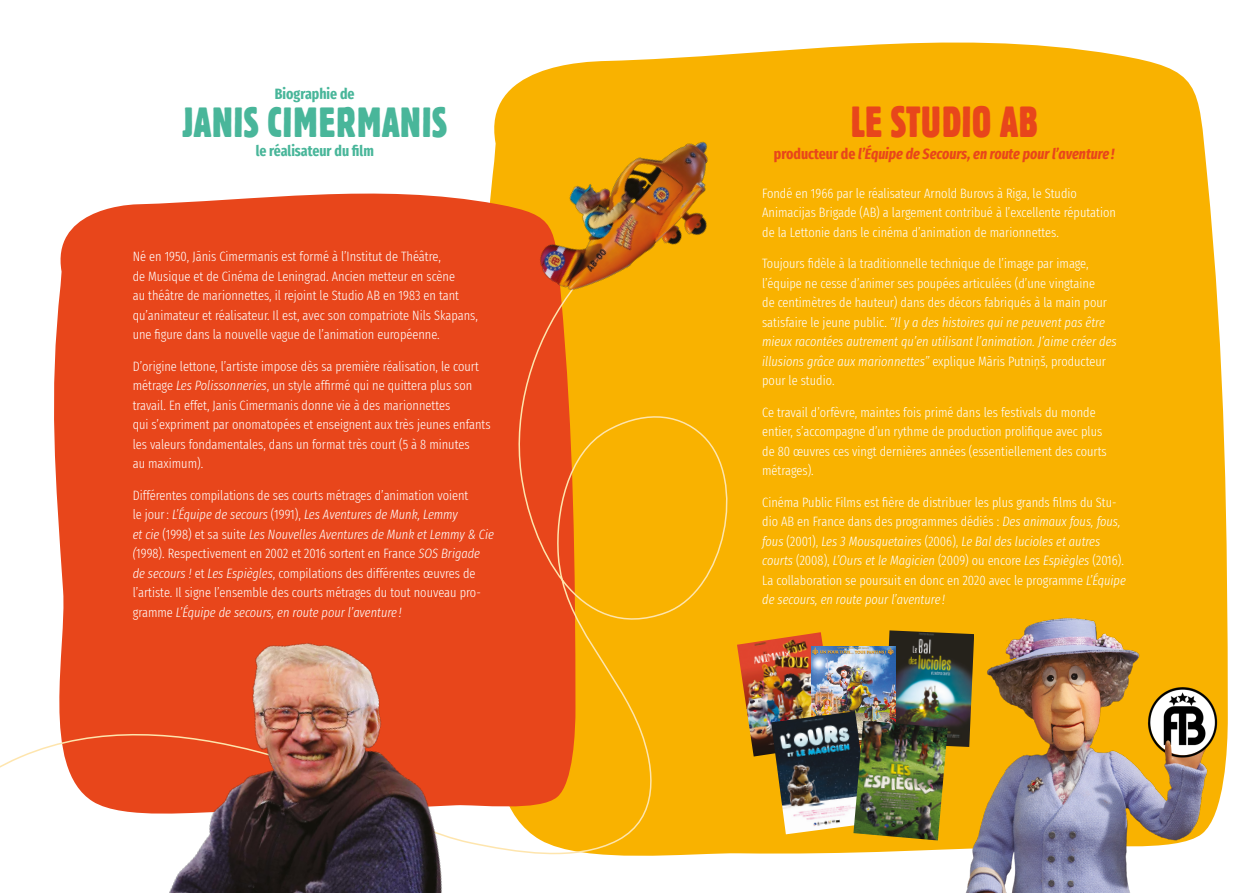
<style>
.page{position:relative;width:1259px;height:893px;background:#fff}
.page>*{position:absolute;margin:0;border:0;box-sizing:border-box;transform-origin:0 0}
.t1{font:43.35px "Block BE Extra Cn";letter-spacing:.02em;color:#e8461b}
.t2{font:42px "Block BE Extra Cn";letter-spacing:.04em;color:#49b69a}
.t3{font:italic 700 extra-condensed 15px "Fira Sans";color:#e8461b}
.t4{font:700 extra-condensed 15px "Fira Sans";color:#49b69a}
.t5{font:300 extra-condensed 13.5px/19.5px "Fira Sans";color:#fff}
.s1{font-style:italic}
.s2{font-style:normal}
</style>
<div class="page">
<div style="left:492px;top:42px;width:735px;height:812px;background:#f9b200"></div>
<svg style="left:60px;top:182px;width:437px;height:73px;fill:#e8461b"></svg>
<img style="left:933px;top:612px;width:286px;height:281px">
<img style="left:748px;top:632px;width:89px;height:124px">
<img style="left:884px;top:630px;width:90px;height:117px">
<img style="left:811px;top:647px;width:85px;height:74px">
<img style="left:771px;top:711px;width:99px;height:123px">
<img style="left:853px;top:721px;width:94px;height:119px">
<svg style="left:0;top:255px;width:748px;height:601px;background:#ef7b31"></svg>
<img style="left:497px;top:81px;width:265px;height:264px">
<img style="left:145px;top:600px;width:405px;height:293px">
<img style="left:1147px;top:688px;width:71px;height:71px">
<img style="left:1164px;top:740px;width:8px;height:19px">
<p class="t4" style="left:275px;top:81px;width:81px">Biographie de</p>
<h2 class="t2" style="left:183px;top:98px;width:266px">JANIS CIMERMANIS</h2>
<p class="t4" style="left:256px;top:138px;width:120px">le réalisateur du film</p>
<p class="t5" style="left:133px;top:247px;width:347px">Né en 1950, Jānis Cimermanis est formé à l’Institut de Théâtre,<br>de Musique et de Cinéma de Leningrad. Ancien metteur en scène<br>au théâtre de marionnettes, il rejoint le Studio AB en 1983 en tant qu’animateur et réalisateur. Il est, avec son compatriote Nils Skapans, une figure dans la nouvelle vague de l’animation européenne.</p>
<p class="t5" style="left:133px;top:356px;width:359px">D’origine lettone, l’artiste impose dès sa première réalisation, le court métrage <span class="s1">Les Polissonneries</span>, un style affirmé qui ne quittera plus son travail. En effet, Janis Cimermanis donne vie à des marionnettes<br>qui s’expriment par onomatopées et enseignent aux très jeunes enfants les valeurs fondamentales, dans un format très court (5 à 8 minutes<br>au maximum).</p>
<p class="t5" style="left:133px;top:485px;width:363px">Différentes compilations de ses courts métrages d’animation voient<br>le jour: <span class="s1">L’Équipe de secours</span> (1991), <span class="s1">Les Aventures de Munk, Lemmy<br>et cie</span> (1998) et sa suite <span class="s1">Les Nouvelles Aventures de Munk et Lemmy &amp; Cie (</span>1998). Respectivement en 2002 et 2016 sortent en France <span class="s1">SOS Brigade de secours !</span> et <span class="s1">Les Espiègles</span>, compilations des différentes œuvres de l’artiste. Il signe l’ensemble des courts métrages du tout nouveau pro&shy;gramme <span class="s1">L’Équipe de secours, en route pour l’aventure!</span></p>
<h1 class="t1" style="left:851px;top:97px;width:188px">LE STUDIO AB</h1>
<p class="t3" style="left:774px;top:142px;width:342px"><span class="s2">producteur de</span> l’Équipe de Secours, en route pour l’aventure!</p>
<p class="t5" style="left:762px;top:183px;width:355px">Fondé en 1966 par le réalisateur Arnold Burovs à Riga, le Studio<br>Animacijas Brigade (AB) a largement contribué à l’excellente réputation de la Lettonie dans le cinéma d’animation de marionnettes.</p>
<p class="t5" style="left:762px;top:254px;width:356px">Toujours fidèle à la traditionnelle technique de l’image par image, l’équipe ne cesse d’animer ses poupées articulées (d’une vingtaine<br>de centimètres de hauteur) dans des décors fabriqués à la main pour satisfaire le jeune public. <span class="s1">“Il y a des histoires qui ne peuvent pas être mieux racontées autrement qu’en utilisant l’animation. J’aime créer des illusions grâce aux marionnettes”</span> explique Māris Putniņš, producteur pour le studio.</p>
<p class="t5" style="left:762px;top:402px;width:346px">Ce travail d’orfèvre, maintes fois primé dans les festivals du monde entier, s’accompagne d’un rythme de production prolifique avec plus de 80 œuvres ces vingt dernières années (essentiellement des courts métrages).</p>
<p class="t5" style="left:762px;top:492px;width:365px">Cinéma Public Films est fière de distribuer les plus grands films du Stu&shy;dio AB en France dans des programmes dédiés : <span class="s1">Des animaux fous, fous, fous</span> (2001), <span class="s1">Les 3 Mousquetaires</span> (2006), <span class="s1">Le Bal des lucioles et autres courts</span> (2008), <span class="s1">L’Ours et le Magicien</span> (2009) ou encore <span class="s1">Les Espiègles</span> (2016).<br>La collaboration se poursuit en donc en 2020 avec le programme <span class="s1">L’Équipe de secours, en route pour l’aventure!</span></p>
</div>
